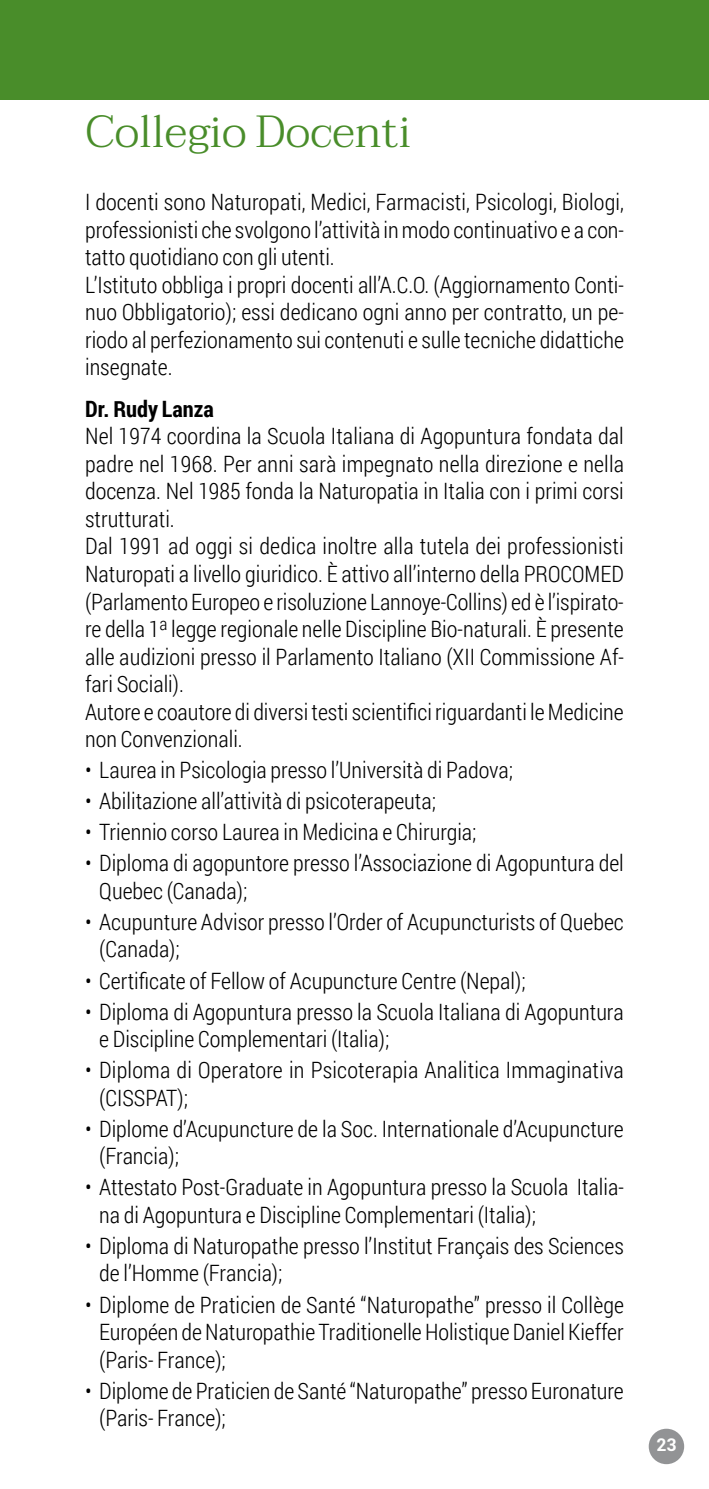
<style>
.page{position:relative;width:709px;height:1489px;background:#fff}
.page>*{position:absolute;margin:0;border:0;box-sizing:border-box;transform-origin:0 0}
.t1{font:300 45px "Taviraj";color:#498d2a}
.t2{font:300 22.5px/27.5px "Roboto Condensed";color:#000}
.t3{font:700 22.5px "Roboto Condensed";color:#000}
.t4{font:700 17.5px "Roboto";color:#fff}
</style>
<div class="page">
<div style="left:648px;top:1428px;width:36px;height:35px;background:#929395;border-radius:50%"></div>
<div style="left:0;top:0;width:709px;height:99px;background:#498d2a"></div>
<h1 class="t1" style="left:85px;top:113px;width:327px">Collegio Docenti</h1>
<p class="t2" style="left:85px;top:188px;width:540px">I docenti sono Naturopati, Medici, Farmacisti, Psicologi, Biologi, professionisti che svolgono l’attività in modo continuativo e a con&shy;tatto quotidiano con gli utenti.<br>L’Istituto obbliga i propri docenti all’A.C.O. (Aggiornamento Conti&shy;nuo Obbligatorio); essi dedicano ogni anno per contratto, un pe&shy;riodo al perfezionamento sui contenuti e sulle tecniche didattiche insegnate.</p>
<p class="t3" style="left:85px;top:393px;width:130px">Dr. Rudy Lanza</p>
<p class="t2" style="left:85px;top:422px;width:540px">Nel 1974 coordina la Scuola Italiana di Agopuntura fondata dal padre nel 1968. Per anni sarà impegnato nella direzione e nella docenza. Nel 1985 fonda la Naturopatia in Italia con i primi corsi strutturati.<br>Dal 1991 ad oggi si dedica inoltre alla tutela dei professionisti Naturopati a livello giuridico. È attivo all’interno della PROCOMED (Parlamento Europeo e risoluzione Lannoye-Collins) ed è l’ispirato&shy;re della 1<sup>a</sup> legge regionale nelle Discipline Bio-naturali. È presente alle audizioni presso il Parlamento Italiano (XII Commissione Af&shy;fari Sociali).<br>Autore e coautore di diversi testi scientifici riguardanti le Medicine non Convenzionali.</p>
<p class="t2" style="left:85px;top:755px;width:430px">• Laurea in Psicologia presso l’Università di Padova;</p>
<p class="t2" style="left:85px;top:786px;width:352px">• Abilitazione all’attività di psicoterapeuta;</p>
<p class="t2" style="left:85px;top:817px;width:393px">• Triennio corso Laurea in Medicina e Chirurgia;</p>
<p class="t2" style="left:99px;top:848px;width:526px;text-indent:-14px">• Diploma di agopuntore presso l’Associazione di Agopuntura del<br>Quebec (Canada);</p>
<p class="t2" style="left:99px;top:907px;width:526px;text-indent:-14px">• Acupunture Advisor presso l’Order of Acupuncturists of Quebec (Canada);</p>
<p class="t2" style="left:85px;top:966px;width:442px">• Certificate of Fellow of Acupuncture Centre (Nepal);</p>
<p class="t2" style="left:99px;top:997px;width:526px;text-indent:-14px">• Diploma di Agopuntura presso la Scuola Italiana di Agopuntura e Discipline Complementari (Italia);</p>
<p class="t2" style="left:99px;top:1055px;width:526px;text-indent:-14px">• Diploma di Operatore in Psicoterapia Analitica Immaginativa (CISSPAT);</p>
<p class="t2" style="left:99px;top:1114px;width:526px;text-indent:-14px">• Diplome d’Acupuncture de la Soc. Internationale d’Acupuncture (Francia);</p>
<p class="t2" style="left:99px;top:1172px;width:526px;text-indent:-14px">• Attestato Post-Graduate in Agopuntura presso la Scuola Italia&shy;na di Agopuntura e Discipline Complementari (Italia);</p>
<p class="t2" style="left:99px;top:1231px;width:526px;text-indent:-14px">• Diploma di Naturopathe presso l’Institut Français des Sciences de l’Homme (Francia);</p>
<p class="t2" style="left:99px;top:1289px;width:526px;text-align:justify;text-indent:-14px">• Diplome de Praticien de Santé “Naturopathe” presso il Collège Européen de Naturopathie Traditionelle Holistique Daniel Kieffer (Paris- France);</p>
<p class="t2" style="left:99px;top:1375px;width:526px;text-indent:-14px">• Diplome de Praticien de Santé “Naturopathe” presso Euronature (Paris- France);</p>
<p class="t4" style="left:656px;top:1432px;width:22px">23</p>
</div>
